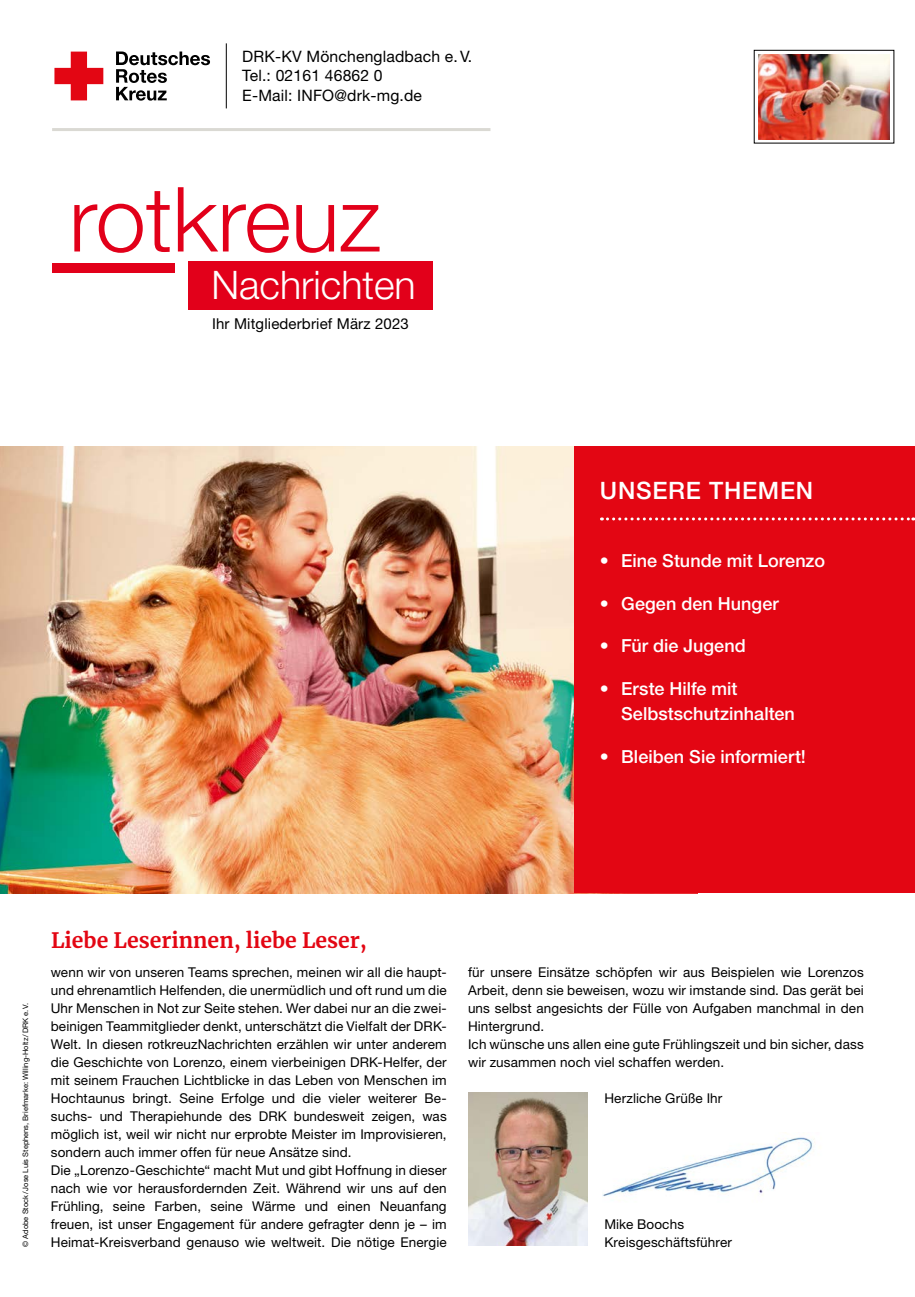
<style>
.page{position:relative;width:915px;height:1297px;background:#fff}
.page>*{position:absolute;margin:0;border:0;box-sizing:border-box;transform-origin:0 0}
.t1{font:300 90px "Helvetica Neue LT Std";color:#e2001a}
.t2{font:300 39.3px "Helvetica Neue LT Pro";color:#fff}
.t3{font:500 24px "Helvetica Neue LT Pro";letter-spacing:.03em;color:#fff}
.t4{font:700 21px "Merriweather";color:#e30613}
.t5{font:500 18px/25.5px "Helvetica Neue LT Pro";color:#fff}
.t6{font:15.75px "Helvetica Neue LT Pro";letter-spacing:.01em;color:#000}
.t7{font:15px "Helvetica Neue LT Pro";letter-spacing:.01em;color:#000}
.MGB_Copy{font:13.5px/18px "Helvetica Neue LT Pro";letter-spacing:.01em;color:#000;text-align:justify}
.MGB_Fotocredits{font:7.5px "Helvetica Neue LT Pro";color:#000}
</style>
<div class="page">
<img style="left:0;top:446px;width:574px;height:447px">
<svg style="left:54px;top:52px;width:49px;height:48px"></svg>
<svg style="left:116px;top:52px;width:94px;height:49px"></svg>
<hr style="left:52px;top:128px;width:438px;height:3px;background:#dad9d3">
<hr style="left:226px;top:43px;width:1px;height:65px;background:#000">
<div style="left:188px;top:261px;width:244px;height:49px;background:#e2001a"></div>
<div style="left:52px;top:263px;width:122px;height:9px;background:#e2001a"></div>
<div style="left:753px;top:50px;width:140px;height:93px;border:1px solid #000"></div>
<img style="left:758px;top:54px;width:131px;height:85px">
<div style="left:574px;top:446px;width:340px;height:447px;background:#e30613"></div>
<svg style="left:601px;top:517px;width:312px;height:3px"></svg>
<img style="left:468px;top:1093px;width:119px;height:153px">
<img style="left:602px;top:1132px;width:211px;height:65px">
<p class="t6" style="left:242px;top:47px;width:231px">DRK-KV Mönchengladbach e.V.</p>
<p class="t6" style="left:242px;top:66px;width:142px">Tel.: 02161 46862 0</p>
<p class="t6" style="left:242px;top:85px;width:181px">E-Mail: INFO@drk-mg.de</p>
<p class="t1" style="left:69px;top:164px;width:313px">rotkreuz</p>
<p class="t2" style="left:211px;top:261px;width:206px">Nachrichten</p>
<p class="t7" style="left:212px;top:314px;width:198px">Ihr Mitgliederbrief März 2023</p>
<p class="t3" style="left:599px;top:476px;width:215px">UNSERE THEMEN</p>
<p class="t5" style="left:599px;top:548px;width:226px">• Eine Stunde mit Lorenzo</p>
<p class="t5" style="left:599px;top:590px;width:180px">• Gegen den Hunger</p>
<p class="t5" style="left:599px;top:633px;width:147px">• Für die Jugend</p>
<p class="t5" style="left:621px;top:675px;width:175px;text-indent:-21px">• Erste Hilfe mit<br>Selbstschutzinhalten</p>
<p class="t5" style="left:599px;top:743px;width:207px">• Bleiben Sie informiert!</p>
<p class="MGB_Fotocredits" style="left:21px;top:1247px;width:245px;rotate:-90deg">© Adobe Stock/Jose Luis Stephens, Briefmarke: Willing-Holtz /DRK e.V.</p>
<p class="t4" style="left:51px;top:925px;width:317px">Liebe Leserinnen, liebe Leser,</p>
<p class="MGB_Copy" style="left:51px;top:962px;width:397px">wenn wir von unseren Teams sprechen, meinen wir all die haupt&shy;und ehrenamtlich Helfenden, die unermüdlich und oft rund um die Uhr Menschen in Not zur Seite stehen. Wer dabei nur an die zwei&shy;beinigen Teammitglieder denkt, unterschätzt die Vielfalt der DRK-Welt. In diesen rotkreuzNachrichten erzählen wir unter anderem die Geschichte von Lorenzo, einem vierbeinigen DRK-Helfer, der mit seinem Frauchen Lichtblicke in das Leben von Menschen im Hochtaunus bringt. Seine Erfolge und die vieler weiterer Be&shy;suchs- und Therapiehunde des DRK bundesweit zeigen, was möglich ist, weil wir nicht nur erprobte Meister im Improvisieren, sondern auch immer offen für neue Ansätze sind.</p>
<p class="MGB_Copy" style="left:51px;top:1160px;width:397px">Die „Lorenzo-Geschichte“ macht Mut und gibt Hoffnung in dieser nach wie vor herausfordernden Zeit. Während wir uns auf den Frühling, seine Farben, seine Wärme und einen Neuanfang freuen, ist unser Engagement für andere gefragter denn je – im Heimat-Kreisverband genauso wie weltweit. Die nötige Energie</p>
<p class="MGB_Copy" style="left:468px;top:962px;width:397px">für unsere Einsätze schöpfen wir aus Beispielen wie Lorenzos Arbeit, denn sie beweisen, wozu wir imstande sind. Das gerät bei uns selbst angesichts der Fülle von Aufgaben manchmal in den Hintergrund.</p>
<p class="MGB_Copy" style="left:468px;top:1034px;width:397px">Ich wünsche uns allen eine gute Frühlingszeit und bin sicher, dass wir zusammen noch viel schaffen werden.</p>
<p class="MGB_Copy" style="left:604px;top:1088px;width:119px">Herzliche Grüße Ihr</p>
<p class="MGB_Copy" style="left:604px;top:1214px;width:81px">Mike Boochs</p>
<p class="MGB_Copy" style="left:604px;top:1232px;width:129px">Kreisgeschäftsführer</p>
</div>
